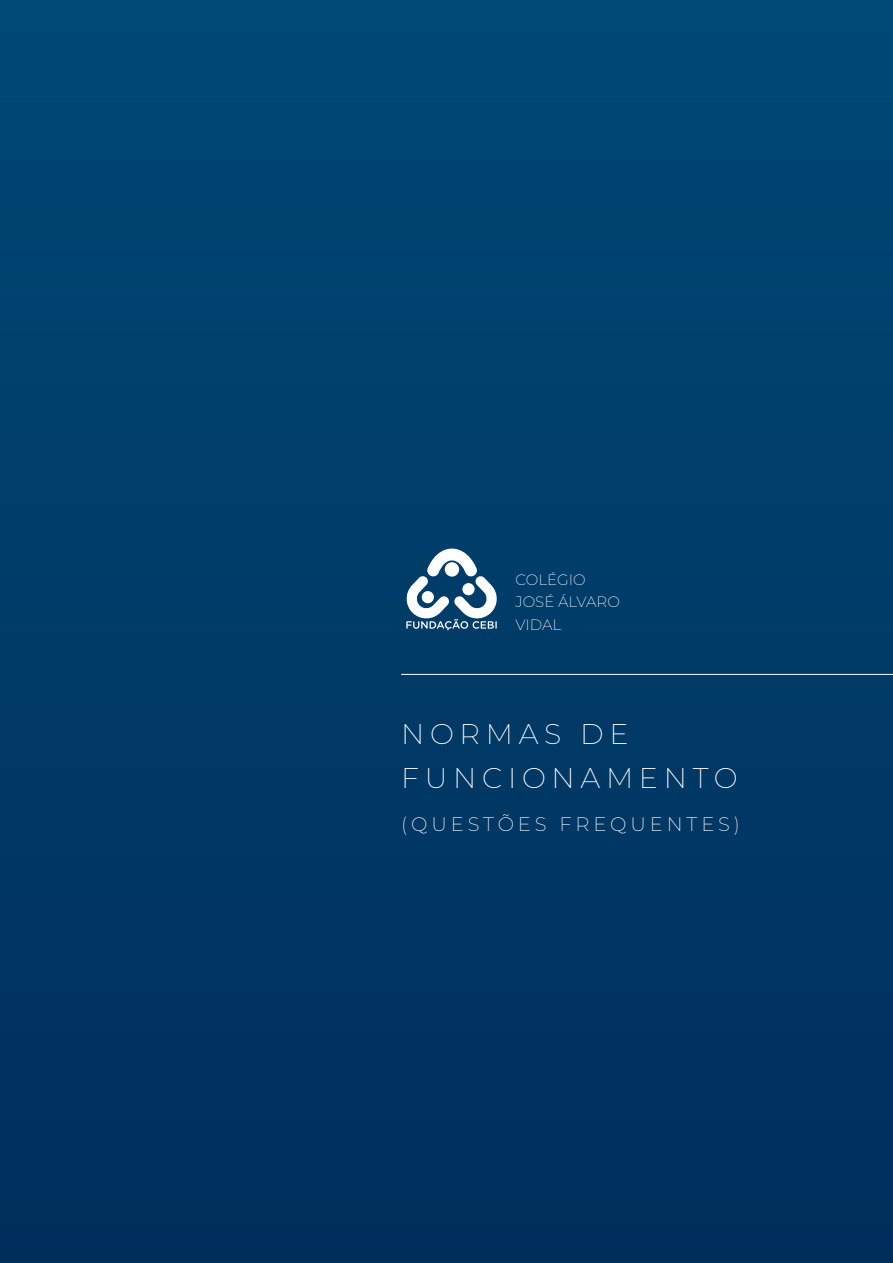
<style>
.page{position:relative;width:893px;height:1263px;background:#fff}
.page>*{position:absolute;margin:0;border:0;box-sizing:border-box;transform-origin:0 0}
.t1{font:200 28.5px "Montserrat";letter-spacing:.2em;color:#fff}
.t2{font:200 19.5px "Montserrat";letter-spacing:.2em;color:#fff}
.t3{font:200 15px "Montserrat";color:#fff}
</style>
<div class="page">
<div style="left:0;top:0;width:893px;height:1263px;background:linear-gradient(to right,#003b68,#003b68)"></div>
<hr style="left:401px;top:674px;width:492px;height:1px;background:#fff">
<svg style="left:405px;top:549px;width:92px;height:81px"></svg>
<p class="t3" style="left:515px;top:569px;width:72px">COLÉGIO</p>
<p class="t3" style="left:515px;top:592px;width:106px">JOSÉ ÁLVARO</p>
<p class="t3" style="left:515px;top:614px;width:47px">VIDAL</p>
<p class="t1" style="left:401px;top:715px;width:229px">NORMAS DE</p>
<p class="t1" style="left:401px;top:758px;width:338px">FUNCIONAMENTO</p>
<p class="t2" style="left:401px;top:811px;width:340px">(QUESTÕES FREQUENTES)</p>
</div>
